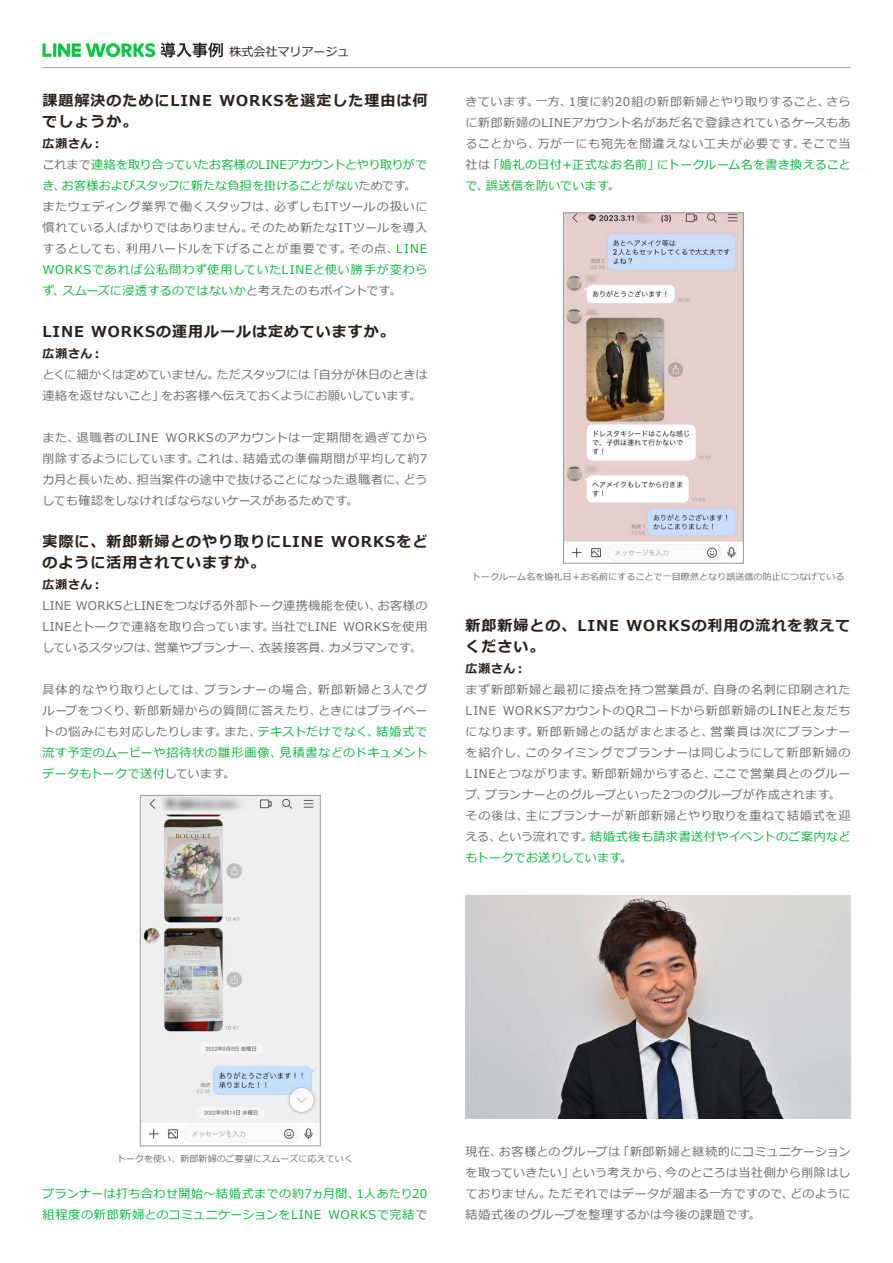
<style>
.page{position:relative;width:893px;height:1263px;background:#fff}
.page>*{position:absolute;margin:0;border:0;box-sizing:border-box;transform-origin:0 0}
.t1{font:700 15px/21px "Meiryo";letter-spacing:.065em;color:#2b2019}
.t2{font:12px/21px "Meiryo";letter-spacing:.035em;color:#6a6a6a}
.t3{font:12px/21px "Meiryo";letter-spacing:.03em;color:#07b53b}
.t4{font:12px "Meiryo";color:#07b53b}
.t5{font:12px/21px "Meiryo";letter-spacing:.015em;color:#6a6a6a}
.t6{font:12px/21px "Meiryo";color:#6a6a6a}
.t7{font:12px "Meiryo";letter-spacing:.065em;color:#6a6a6a}
.t8{font:12px "Meiryo";letter-spacing:.06em;color:#6a6a6a}
.t9{font:12px "Meiryo";letter-spacing:.055em;color:#6a6a6a}
.t10{font:700 12px "Meiryo";letter-spacing:.045em;color:#2b2019}
.t11{font:12px "Meiryo";letter-spacing:-.02em;color:#6a6a6a}
.t12{font:12px "Meiryo";letter-spacing:.06em;color:#07b53b}
.t13{font:12px "Meiryo";letter-spacing:-.03em;color:#6a6a6a}
.t14{font:12px "Meiryo";color:#2b2019}
.t15{font:12px "Meiryo";letter-spacing:.005em;color:#6a6a6a}
.t16{font:12px "Meiryo";letter-spacing:.08em;color:#6a6a6a}
.t17{font:12px "Meiryo";letter-spacing:.09em;color:#6a6a6a}
.t18{font:12px "Meiryo";letter-spacing:.07em;color:#6a6a6a}
.t19{font:12px "Meiryo";letter-spacing:-.005em;color:#6a6a6a}
.t20{font:9px "Meiryo";letter-spacing:.01em;color:#6b6b6b}
.s1{color:#6a6a6a}
</style>
<div class="page">
<hr style="left:43px;top:67px;width:807px;height:1px;background:#9e9e9e">
<svg style="left:161px;top:43px;width:62px;height:14px"></svg>
<svg style="left:43px;top:43px;width:112px;height:14px"></svg>
<img style="left:142px;top:797px;width:176px;height:345px">
<div style="left:140px;top:795px;width:180px;height:351px;border:1px solid #9d9c9c"></div>
<img style="left:465px;top:895px;width:385px;height:223px">
<img style="left:565px;top:215px;width:177px;height:346px">
<div style="left:563px;top:213px;width:181px;height:350px;border:1px solid #9d9c9c"></div>
<p class="t14" style="left:230px;top:43px;width:121px">株式会社マリアージュ</p>
<p class="t1" style="left:219px;top:91px;width:209px">WORKSを選定した理由は何</p>
<p class="t1" style="left:43px;top:91px;width:171px">課題解決のためにLINEでしょうか。</p>
<p class="t10" style="left:43px;top:135px;width:62px">広瀬さん：</p>
<p class="t4" style="left:43px;top:157px;width:386px"><span class="s1">これまで</span>連絡を取り合っていたお客様のLINEアカウントとやり取りがで</p>
<p class="t4" style="left:62px;top:178px;width:356px">お客様およびスタッフに新たな負担を掛けることがない<span class="s1">ためです。</span></p>
<p class="t3" style="left:43px;top:176px;width:25px">き、</p>
<p class="t2" style="left:250px;top:197px;width:179px;text-indent:-207px">またウェディング業界で働くスタッフは、<br>そのため新たなITツールを導入</p>
<p class="t8" style="left:274px;top:199px;width:155px">必ずしもITツールの扱いに</p>
<p class="t2" style="left:43px;top:218px;width:212px">慣れている人ばかりではありません。</p>
<p class="t8" style="left:126px;top:241px;width:228px">利用ハードルを下げることが重要です。</p>
<p class="t2" style="left:348px;top:239px;width:52px">その点、</p>
<p class="t2" style="left:43px;top:239px;width:87px">するとしても、</p>
<p class="t3" style="left:43px;top:260px;width:386px;text-align:center">WORKSであれば公私問わず使用していたLINEと使い勝手が変わらスムーズに浸透するのではないか<span class="s1">と考えたのもポイントです。</span></p>
<p class="t3" style="left:396px;top:239px;width:33px">LINE</p>
<p class="t3" style="left:43px;top:281px;width:24px">ず、</p>
<p class="t1" style="left:91px;top:322px;width:305px">WORKSの運用ルールは定めていますか。</p>
<p class="t1" style="left:43px;top:322px;width:43px">LINE</p>
<p class="t10" style="left:43px;top:345px;width:62px">広瀬さん：</p>
<p class="t11" style="left:217px;top:367px;width:95px">ただスタッフには</p>
<p class="t6" style="left:307px;top:365px;width:122px">「自分が休日のときは</p>
<p class="t6" style="left:161px;top:365px;width:261px;text-indent:-119px">とくに細かくは定めていません。<br>をお客様へ伝えておくようにお願いしています。</p>
<p class="t2" style="left:43px;top:386px;width:123px">連絡を返せないこと」</p>
<p class="t18" style="left:77px;top:430px;width:83px">退職者のLINE</p>
<p class="t2" style="left:43px;top:428px;width:38px">また、</p>
<p class="t2" style="left:166px;top:428px;width:263px">WORKSのアカウントは一定期間を過ぎてから</p>
<p class="t7" style="left:243px;top:451px;width:186px">結婚式の準備期間が平均して約7</p>
<p class="t2" style="left:43px;top:449px;width:158px">削除するようにしています。</p>
<p class="t2" style="left:196px;top:449px;width:51px">これは、</p>
<p class="t2" style="left:403px;top:470px;width:25px">どう</p>
<p class="t2" style="left:137px;top:470px;width:272px">担当案件の途中で抜けることになった退職者に、</p>
<p class="t2" style="left:43px;top:470px;width:317px">カ月と長いため、<br>しても確認をしなければならないケースがあるためです。</p>
<p class="t1" style="left:331px;top:532px;width:98px">WORKSをど</p>
<p class="t1" style="left:43px;top:532px;width:283px">実際に、新郎新婦とのやり取りにLINEのように活用されていますか。</p>
<p class="t10" style="left:43px;top:576px;width:62px">広瀬さん：</p>
<p class="t5" style="left:343px;top:596px;width:86px;text-indent:-301px">LINE WORKSとLINEをつなげる外部トーク連携機能を使い、<br>WORKSを使用</p>
<p class="t2" style="left:378px;top:596px;width:51px">お客様の</p>
<p class="t2" style="left:43px;top:617px;width:233px">LINEとトークで連絡を取り合っています。</p>
<p class="t2" style="left:271px;top:617px;width:67px">当社でLINE</p>
<p class="t15" style="left:154px;top:640px;width:109px">営業やプランナー、</p>
<p class="t2" style="left:259px;top:638px;width:75px">衣装接客員、</p>
<p class="t13" style="left:43px;top:640px;width:117px">しているスタッフは、</p>
<p class="t11" style="left:329px;top:640px;width:94px">カメラマンです。</p>
<p class="t16" style="left:318px;top:682px;width:111px">新郎新婦と3人でグ</p>
<p class="t17" style="left:204px;top:682px;width:117px">プランナーの場合、</p>
<p class="t2" style="left:43px;top:680px;width:166px">具体的なやり取りとしては、</p>
<p class="t2" style="left:43px;top:701px;width:96px">ループをつくり、</p>
<p class="t5" style="left:318px;top:701px;width:111px">ときにはプライベー</p>
<p class="t9" style="left:134px;top:703px;width:189px">新郎新婦からの質問に答えたり、</p>
<p class="t3" style="left:258px;top:722px;width:123px">テキストだけでなく、</p>
<p class="t3" style="left:376px;top:722px;width:52px">結婚式で</p>
<p class="t2" style="left:43px;top:722px;width:186px">トの悩みにも対応したりします。</p>
<p class="t2" style="left:224px;top:722px;width:38px">また、</p>
<p class="t3" style="left:43px;top:743px;width:241px">流す予定のムービーや招待状の雛形画像、データもトークで送付<span class="s1">しています。</span></p>
<p class="t3" style="left:279px;top:743px;width:149px">見積書などのドキュメント</p>
<p class="t2" style="left:569px;top:92px;width:263px">1度に約20組の新郎新婦とやり取りすること、</p>
<p class="t2" style="left:536px;top:92px;width:37px">一方、</p>
<p class="t2" style="left:466px;top:92px;width:75px">きています。</p>
<p class="t2" style="left:466px;top:113px;width:386px">に新郎新婦のLINEアカウント名があだ名で登録されているケースもあ</p>
<p class="t2" style="left:801px;top:134px;width:51px">そこで当</p>
<p class="t2" style="left:826px;top:92px;width:26px">さら</p>
<p class="t7" style="left:538px;top:136px;width:269px">万が一にも宛先を間違えない工夫が必要です。</p>
<p class="t2" style="left:466px;top:134px;width:76px">ることから、</p>
<p class="t3" style="left:657px;top:155px;width:195px">にトークルーム名を書き換えること</p>
<p class="t12" style="left:488px;top:157px;width:173px">「婚礼の日付＋正式なお名前」</p>
<p class="t3" style="left:486px;top:155px;width:135px;text-indent:-20px"><span class="s1">社は<br></span>誤送信を防いでいます<span class="s1">。</span></p>
<p class="t3" style="left:466px;top:176px;width:25px">で、</p>
<p class="t20" style="left:472px;top:570px;width:374px">トークルーム名を婚礼日＋お名前にすることで一目瞭然となり誤送信の防止につなげている</p>
<p class="t1" style="left:466px;top:616px;width:155px">新郎新婦との、LINEください。</p>
<p class="t10" style="left:466px;top:660px;width:62px">広瀬さん：</p>
<p class="t1" style="left:626px;top:616px;width:225px">WORKSの利用の流れを教えて</p>
<p class="t2" style="left:503px;top:680px;width:349px;text-indent:-37px">まず新郎新婦と最初に接点を持つ営業員が、<br>WORKSアカウントのQRコードから新郎新婦のLINEと友だち</p>
<p class="t2" style="left:713px;top:680px;width:139px">自身の名刺に印刷された</p>
<p class="t2" style="left:466px;top:701px;width:32px">LINE</p>
<p class="t7" style="left:710px;top:724px;width:142px">営業員は次にプランナー</p>
<p class="t8" style="left:537px;top:724px;width:178px">新郎新婦との話がまとまると、</p>
<p class="t2" style="left:525px;top:722px;width:327px;text-indent:-59px">になります。<br>このタイミングでプランナーは同じようにして新郎新婦の</p>
<p class="t2" style="left:466px;top:743px;width:64px">を紹介し、</p>
<p class="t2" style="left:713px;top:764px;width:139px">ここで営業員とのグルー</p>
<p class="t2" style="left:485px;top:764px;width:357px;text-indent:-20px">LINEとつながります。<br>プランナーとのグループといった2つのグループが作成されます。</p>
<p class="t9" style="left:592px;top:766px;width:126px">新郎新婦からすると、</p>
<p class="t2" style="left:466px;top:785px;width:24px">プ、</p>
<p class="t2" style="left:526px;top:806px;width:326px">主にプランナーが新郎新婦とやり取りを重ねて結婚式を迎</p>
<p class="t2" style="left:466px;top:806px;width:65px">その後は、</p>
<p class="t3" style="left:590px;top:827px;width:262px">結婚式後も請求書送付やイベントのご案内など</p>
<p class="t19" style="left:497px;top:829px;width:97px">という流れです。</p>
<p class="t3" style="left:466px;top:827px;width:168px"><span class="s1">える、<br></span>もトークでお送りしています<span class="s1">。</span></p>
<p class="t20" style="left:117px;top:1153px;width:238px">トークを使い、新郎新婦のご要望にスムーズに応えていく</p>
<p class="t3" style="left:328px;top:1184px;width:101px;text-indent:-286px">プランナーは打ち合わせ開始～結婚式までの約7ヵ月間、<br>WORKSで完結<span class="s1">で</span></p>
<p class="t3" style="left:356px;top:1184px;width:72px">1人あたり20</p>
<p class="t3" style="left:43px;top:1205px;width:280px">組程度の新郎新婦とのコミュニケーションをLINE</p>
<p class="t5" style="left:499px;top:1142px;width:123px">お客様とのグループは</p>
<p class="t2" style="left:466px;top:1142px;width:38px">現在、</p>
<p class="t2" style="left:618px;top:1142px;width:234px">「新郎新婦と継続的にコミュニケーション</p>
<p class="t2" style="left:571px;top:1163px;width:100px">という考えから、</p>
<p class="t2" style="left:665px;top:1163px;width:187px">今のところは当社側から削除はし</p>
<p class="t2" style="left:466px;top:1163px;width:110px">を取っていきたい」</p>
<p class="t2" style="left:548px;top:1184px;width:247px">ただそれではデータが溜まる一方ですので、</p>
<p class="t2" style="left:790px;top:1184px;width:62px">どのように</p>
<p class="t2" style="left:466px;top:1184px;width:296px">ておりません。<br>結婚式後のグループを整理するかは今後の課題です。</p>
</div>
